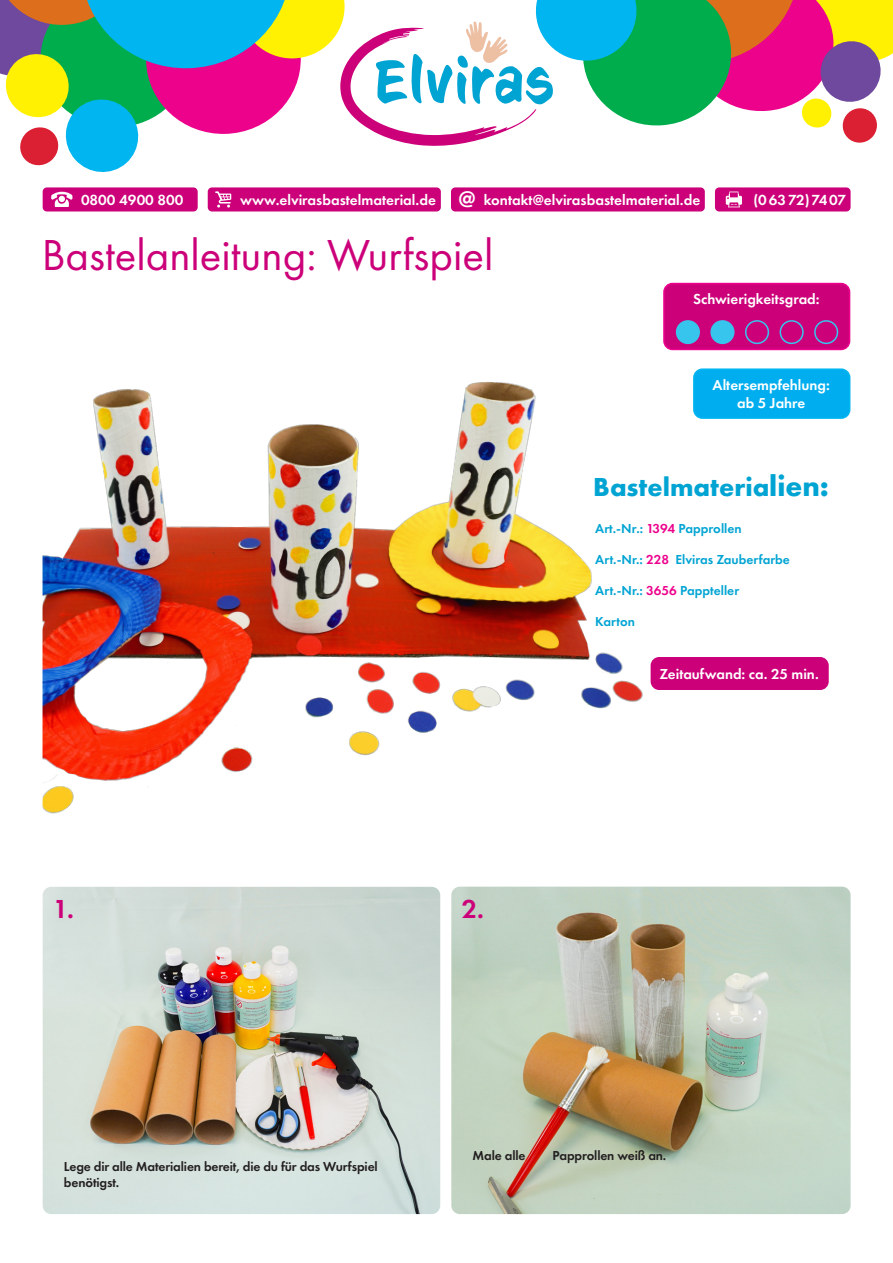
<style>
.page{position:relative;width:893px;height:1263px;background:#fff}
.page>*{position:absolute;margin:0;border:0;box-sizing:border-box;transform-origin:0 0}
.t1{font:45px "Futura PT";color:#cc017a}
.t2{font:700 27px "Futura PT";color:#00a4d3}
.t3{font:600 27px "Futura PT";color:#cc017a}
.t4{font:600 15.15px "Futura PT";color:#fff}
.t5{font:600 15px "Futura PT";color:#fff}
.t6{font:600 13.5px/16.2px "Futura PT";letter-spacing:-.01em;color:#231f20}
.t7{font:600 13.5px "Futura PT";color:#00a4d3}
.s1{font-size:23.55px}
.s2{font-size:30px}
.s3{color:#ed028c}
</style>
<div class="page">
<div style="left:451px;top:187px;width:254px;height:24px;background:#cc017a;border-radius:4px"></div>
<div style="left:208px;top:187px;width:233px;height:24px;background:#cc017a;border-radius:4px"></div>
<svg style="left:215px;top:191px;width:16px;height:17px"></svg>
<div style="left:715px;top:187px;width:136px;height:24px;background:#cc017a;border-radius:4px"></div>
<svg style="left:726px;top:192px;width:16px;height:15px"></svg>
<div style="left:43px;top:187px;width:155px;height:24px;background:#cc017a;border-radius:4px"></div>
<svg style="left:51px;top:192px;width:22px;height:15px"></svg>
<svg style="left:0;top:0;width:893px;height:172px"></svg>
<img style="left:43px;top:346px;width:640px;height:468px">
<img style="left:43px;top:887px;width:397px;height:327px">
<img style="left:451px;top:887px;width:400px;height:327px">
<div style="left:651px;top:657px;width:178px;height:33px;background:#cc017a;border-radius:9px"></div>
<div style="left:664px;top:284px;width:186px;height:65px;background:#cc017a;border-radius:9px"></div>
<div style="left:663px;top:283px;width:187px;height:67px;border:2px solid #ed028c;border-radius:9px"></div>
<div style="left:677px;top:321px;width:22px;height:22px;background:#37c5ed;border-radius:50%"></div>
<div style="left:676px;top:320px;width:24px;height:24px;border:2px solid #37c5ed;border-radius:50%"></div>
<div style="left:711px;top:321px;width:23px;height:22px;background:#37c5ed;border-radius:50%"></div>
<div style="left:710px;top:320px;width:24px;height:24px;border:2px solid #37c5ed;border-radius:50%"></div>
<div style="left:745px;top:320px;width:24px;height:24px;border:2px solid #37c5ed;border-radius:50%"></div>
<div style="left:780px;top:320px;width:24px;height:24px;border:2px solid #37c5ed;border-radius:50%"></div>
<div style="left:814px;top:320px;width:24px;height:24px;border:2px solid #37c5ed;border-radius:50%"></div>
<div style="left:694px;top:369px;width:156px;height:49px;background:#00aeef;border-radius:9px"></div>
<div style="left:693px;top:368px;width:157px;height:51px;border:2px solid #00b5f0;border-radius:9px"></div>
<p class="t4" style="left:81px;top:190px;width:104px">0800 4900 800</p>
<p class="t4" style="left:240px;top:191px;width:462px">www.elvirasbastelmaterial.de <span class="s1">@</span> kontakt@elvirasbastelmaterial.de</p>
<p class="t4" style="left:753px;top:190px;width:94px">(06372)7407</p>
<h1 class="t1" style="left:42px;top:228px;width:453px">Bastelanleitung: Wurfspiel</h1>
<p class="t3" style="left:53px;top:892px;width:22px">1.</p>
<p class="t3" style="left:462px;top:892px;width:24px">2.</p>
<p class="t5" style="left:693px;top:290px;width:128px">Schwierigkeitsgrad:</p>
<p class="t5" style="left:713px;top:376px;width:119px">Altersempfehlung:</p>
<p class="t5" style="left:737px;top:394px;width:69px">ab 5 Jahre</p>
<p class="t2" style="left:593px;top:469px;width:237px">Bastelmateria<span class="s2">lien:</span></p>
<p class="t7" style="left:595px;top:520px;width:148px">Art.-Nr.: <span class="s3">1394</span> Papprollen</p>
<p class="t7" style="left:595px;top:551px;width:196px">Art.-Nr.: <span class="s3">228</span> Elviras Zauberfarbe</p>
<p class="t7" style="left:595px;top:582px;width:145px">Art.-Nr.: <span class="s3">3656</span> Pappteller</p>
<p class="t7" style="left:595px;top:613px;width:41px">Karton</p>
<p class="t5" style="left:660px;top:665px;width:161px">Zeitaufwand: ca. 25 min.</p>
<p class="t6" style="left:64px;top:1158px;width:315px">Lege dir alle Materialien bereit, die du für das Wurfspiel benötigst.</p>
<p class="t6" style="left:473px;top:1147px;width:54px">Male alle</p>
<p class="t6" style="left:552px;top:1147px;width:115px">Papprollen weiß an.</p>
</div>
